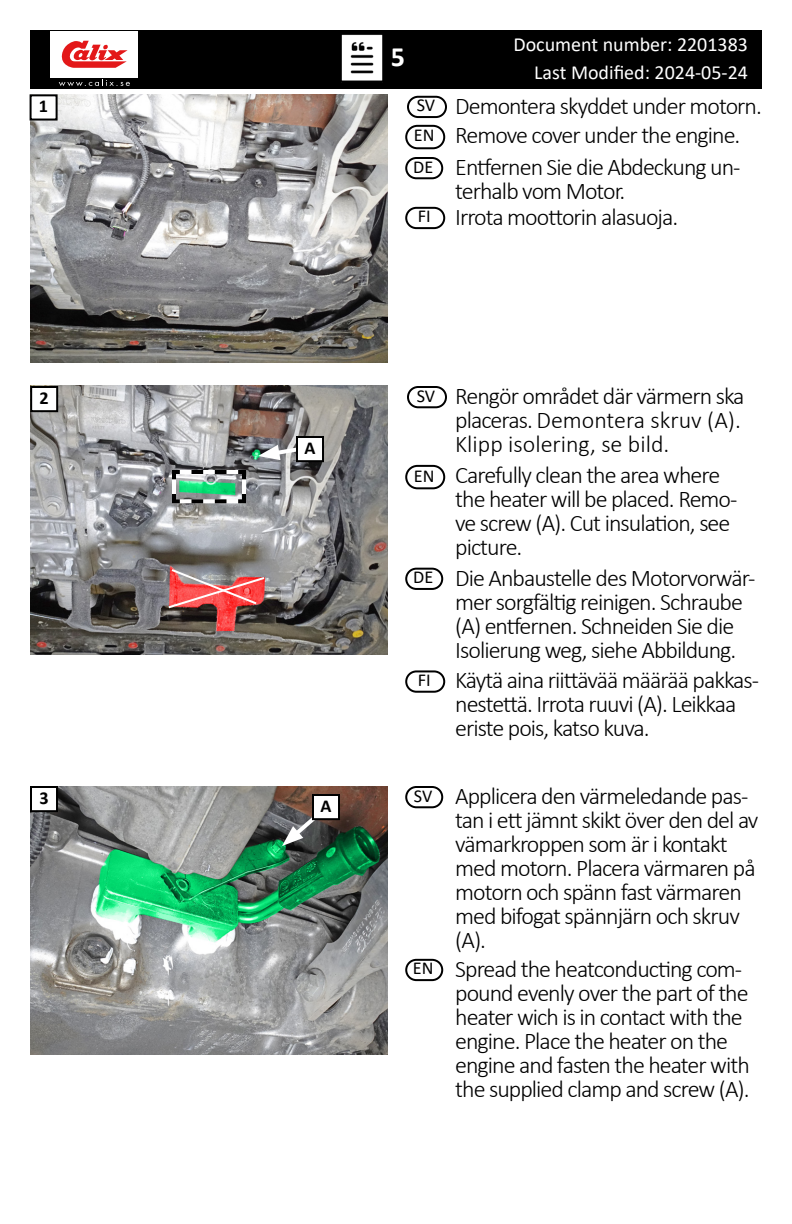
<style>
.page{position:relative;width:792px;height:1224px;background:#fff}
.page>*{position:absolute;margin:0;border:0;box-sizing:border-box;transform-origin:0 0}
.t1{font:700 28px "Calibri";color:#fff}
.t2{font:300 24px/24px "Calibri";letter-spacing:-.04em;color:#000}
.t3{font:20px/28px "Calibri";color:#fff;text-align:right}
.t4{font:18.2px "Calibri";color:#000}
.t5{font:700 18.2px "Calibri";color:#000}
.s1{font-weight:400;font-size:18.2px}
</style>
<div class="page">
<div style="left:30px;top:30px;width:732px;height:58px;background:#000"></div>
<div style="left:51px;top:31px;width:87px;height:47px;background:#fff"></div>
<svg style="left:59px;top:79px;width:71px;height:7px"></svg>
<svg style="left:61px;top:41px;width:67px;height:27px"></svg>
<img style="left:341px;top:34px;width:42px;height:49px">
<div style="left:407px;top:96px;width:40px;height:22px;border:2px solid #000;border-radius:10px"></div>
<div style="left:405px;top:125px;width:40px;height:24px;border:2px solid #000;border-radius:11px"></div>
<div style="left:405px;top:157px;width:38px;height:22px;border:2px solid #000;border-radius:10px"></div>
<div style="left:405px;top:207px;width:40px;height:22px;border:2px solid #000;border-radius:10px"></div>
<img style="left:30px;top:94px;width:358px;height:268px">
<img style="left:30px;top:386px;width:358px;height:268px">
<svg style="left:170px;top:468px;width:78px;height:37px"></svg>
<svg style="left:166px;top:567px;width:101px;height:43px;background:#c56b6b"></svg>
<div style="left:31px;top:95px;width:26px;height:25px;background:#fff"></div>
<div style="left:30px;top:94px;width:28px;height:27px;border:2px solid #000"></div>
<div style="left:31px;top:387px;width:26px;height:24px;background:#fff"></div>
<div style="left:30px;top:386px;width:28px;height:26px;border:2px solid #000"></div>
<svg style="left:258px;top:444px;width:38px;height:16px"></svg>
<div style="left:297px;top:437px;width:26px;height:24px;background:#fff"></div>
<div style="left:296px;top:436px;width:28px;height:26px;border:2px solid #000"></div>
<div style="left:407px;top:386px;width:40px;height:22px;border:2px solid #000;border-radius:10px"></div>
<div style="left:405px;top:465px;width:40px;height:24px;border:2px solid #000;border-radius:11px"></div>
<div style="left:405px;top:568px;width:38px;height:22px;border:2px solid #000;border-radius:10px"></div>
<div style="left:405px;top:670px;width:40px;height:23px;border:2px solid #000;border-radius:10px"></div>
<img style="left:30px;top:786px;width:358px;height:268px">
<div style="left:31px;top:787px;width:26px;height:24px;background:#fff"></div>
<div style="left:30px;top:786px;width:28px;height:26px;border:2px solid #000"></div>
<div style="left:405px;top:786px;width:38px;height:22px;border:2px solid #000;border-radius:10px"></div>
<div style="left:405px;top:959px;width:38px;height:22px;border:2px solid #000;border-radius:10px"></div>
<svg style="left:282px;top:813px;width:38px;height:33px"></svg>
<div style="left:313px;top:795px;width:26px;height:24px;background:#fff"></div>
<div style="left:312px;top:794px;width:28px;height:26px;border:2px solid #000"></div>
<p class="t5" style="left:39px;top:93px;width:11px">1</p>
<p class="t5" style="left:40px;top:385px;width:11px">2</p>
<p class="t5" style="left:304px;top:435px;width:13px">A</p>
<p class="t1" style="left:391px;top:37px;width:16px">5</p>
<p class="t3" style="left:513px;top:30px;width:236px">Document number: 2201383<br>Last Modified: 2024-05-24</p>
<p class="t2" style="left:414px;top:91px;width:350px;line-height:29px"><span class="s1">SV</span> Demontera skyddet under motorn.<br><span class="s1">EN</span> Remove cover under the engine.</p>
<p class="t2" style="left:455px;top:155px;width:287px">Entfernen Sie die Abdeckung un&shy;terhalb vom Motor.</p>
<p class="t4" style="left:413px;top:154px;width:22px">DE</p>
<p class="t2" style="left:418px;top:205px;width:262px"><span class="s1">FI</span> Irrota moottorin alasuoja.</p>
<p class="t4" style="left:417px;top:383px;width:20px">SV</p>
<p class="t2" style="left:455px;top:384px;width:291px">Rengör området där värmern ska placeras. Demontera skruv (A).<br>Klipp isolering, se bild.</p>
<p class="t4" style="left:414px;top:463px;width:22px">EN</p>
<p class="t2" style="left:455px;top:463px;width:284px">Carefully clean the area where the heater will be placed. Remo&shy;ve screw (A). Cut insulation, see picture.</p>
<p class="t4" style="left:413px;top:565px;width:22px">DE</p>
<p class="t2" style="left:455px;top:565px;width:302px">Die Anbaustelle des Motorvorwär&shy;mer sorgfältig reinigen. Schraube (A) entfernen. Schneiden Sie die Isolierung weg, siehe Abbildung.</p>
<p class="t4" style="left:418px;top:667px;width:14px">FI</p>
<p class="t2" style="left:455px;top:668px;width:306px">Käytä aina riittävää määrää pakkas&shy;nestettä. Irrota ruuvi (A). Leikkaa eriste pois, katso kuva.</p>
<p class="t5" style="left:39px;top:785px;width:11px">3</p>
<p class="t2" style="left:455px;top:784px;width:305px">Applicera den värmeledande pas&shy;tan i ett jämnt skikt över den del av vämarkroppen som är i kontakt med motorn. Placera värmaren på motorn och spänn fast värmaren med bifogat spännjärn och skruv (A).</p>
<p class="t4" style="left:414px;top:783px;width:20px">SV</p>
<p class="t5" style="left:320px;top:793px;width:13px">A</p>
<p class="t4" style="left:413px;top:956px;width:22px">EN</p>
<p class="t2" style="left:455px;top:957px;width:296px">Spread the heatconducting com&shy;pound evenly over the part of the heater wich is in contact with the engine. Place the heater on the engine and fasten the heater with the supplied clamp and screw (A).</p>
</div>
